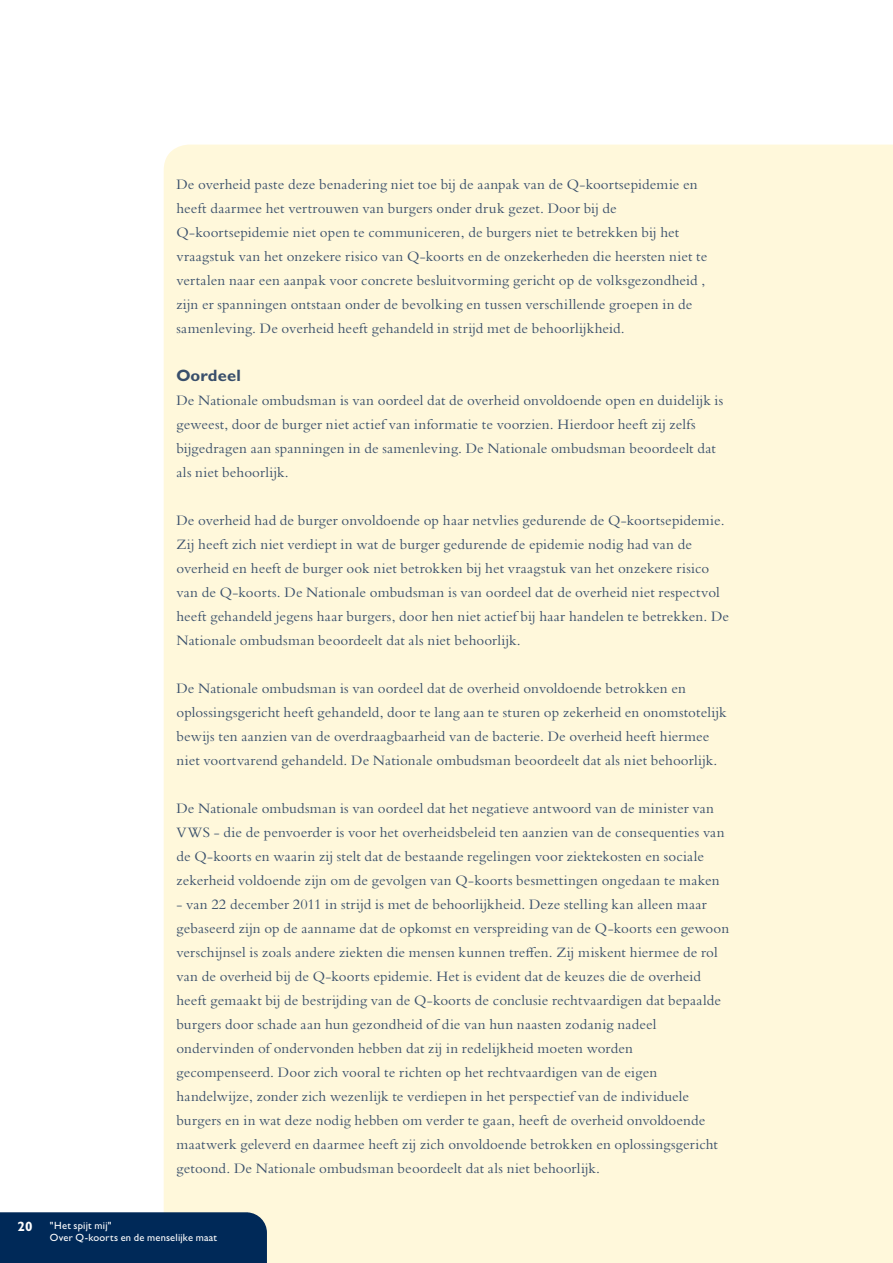
<style>
.page{position:relative;width:893px;height:1263px;background:#fff}
.page>*{position:absolute;margin:0;border:0;box-sizing:border-box;transform-origin:0 0}
.t1{font:700 16.5px "Gill Sans MT Pro";letter-spacing:.005em;color:#394f6b}
.t2{font:15px/24px "Bembo Std";letter-spacing:.01em;color:#394f6b}
.t3{font:700 13.5px "Gill Sans MT Pro";color:#fff}
.t4{font:500 10.5px/12px "Gill Sans MT Pro";letter-spacing:.02em;color:#fff}
</style>
<div class="page">
<div style="left:164px;top:145px;width:729px;height:1118px;background:#fff8db"></div>
<div style="left:0;top:1212px;width:267px;height:51px;background:#002958"></div>
<p class="t2" style="left:176px;top:172px;width:532px">De overheid paste deze benadering niet toe bij de aanpak van de Q-koortsepidemie en heeft daarmee het vertrouwen van burgers onder druk gezet. Door bij de Q-koortsepidemie niet open te communiceren, de burgers niet te betrekken bij het vraagstuk van het onzekere risico van Q-koorts en de onzekerheden die heersten niet te vertalen naar een aanpak voor concrete besluitvorming gericht op de volksgezondheid , zijn er spanningen ontstaan onder de bevolking en tussen verschillende groepen in de samenleving. De overheid heeft gehandeld in strijd met de behoorlijkheid.</p>
<p class="t1" style="left:176px;top:365px;width:66px">Oordeel</p>
<p class="t2" style="left:176px;top:388px;width:548px">De Nationale ombudsman is van oordeel dat de overheid onvoldoende open en duidelijk is geweest, door de burger niet actief van informatie te voorzien. Hierdoor heeft zij zelfs bijgedragen aan spanningen in de samenleving. De Nationale ombudsman beoordeelt dat als niet behoorlijk.</p>
<p class="t2" style="left:176px;top:508px;width:554px">De overheid had de burger onvoldoende op haar netvlies gedurende de Q-koortsepidemie.<br>Zij heeft zich niet verdiept in wat de burger gedurende de epidemie nodig had van de overheid en heeft de burger ook niet betrokken bij het vraagstuk van het onzekere risico van de Q-koorts. De Nationale ombudsman is van oordeel dat de overheid niet respectvol heeft gehandeld jegens haar burgers, door hen niet actief bij haar handelen te betrekken. De Nationale ombudsman beoordeelt dat als niet behoorlijk.</p>
<p class="t2" style="left:176px;top:676px;width:552px">De Nationale ombudsman is van oordeel dat de overheid onvoldoende betrokken en oplossingsgericht heeft gehandeld, door te lang aan te sturen op zekerheid en onomstotelijk bewijs ten aanzien van de overdraagbaarheid van de bacterie. De overheid heeft hiermee niet voortvarend gehandeld. De Nationale ombudsman beoordeelt dat als niet behoorlijk.</p>
<p class="t2" style="left:176px;top:796px;width:549px">De Nationale ombudsman is van oordeel dat het negatieve antwoord van de minister van VWS - die de penvoerder is voor het overheidsbeleid ten aanzien van de consequenties van de Q-koorts en waarin zij stelt dat de bestaande regelingen voor ziektekosten en sociale zekerheid voldoende zijn om de gevolgen van Q-koorts besmettingen ongedaan te maken</p>
<p class="t2" style="left:176px;top:892px;width:554px">- van 22 december 2011 in strijd is met de behoorlijkheid. Deze stelling kan alleen maar gebaseerd zijn op de aanname dat de opkomst en verspreiding van de Q-koorts een gewoon verschijnsel is zoals andere ziekten die mensen kunnen treffen. Zij miskent hiermee de rol van de overheid bij de Q-koorts epidemie. Het is evident dat de keuzes die de overheid heeft gemaakt bij de bestrijding van de Q-koorts de conclusie rechtvaardigen dat bepaalde burgers door schade aan hun gezondheid of die van hun naasten zodanig nadeel ondervinden of ondervonden hebben dat zij in redelijkheid moeten worden gecompenseerd. Door zich vooral te richten op het rechtvaardigen van de eigen handelwijze, zonder zich wezenlijk te verdiepen in het perspectief van de individuele burgers en in wat deze nodig hebben om verder te gaan, heeft de overheid onvoldoende maatwerk geleverd en daarmee heeft zij zich onvoldoende betrokken en oplossingsgericht getoond. De Nationale ombudsman beoordeelt dat als niet behoorlijk.</p>
<p class="t3" style="left:17px;top:1218px;width:17px">20</p>
<p class="t4" style="left:50px;top:1219px;width:169px">"Het spijt mij"<br>Over Q-koorts en de menselijke maat</p>
</div>
